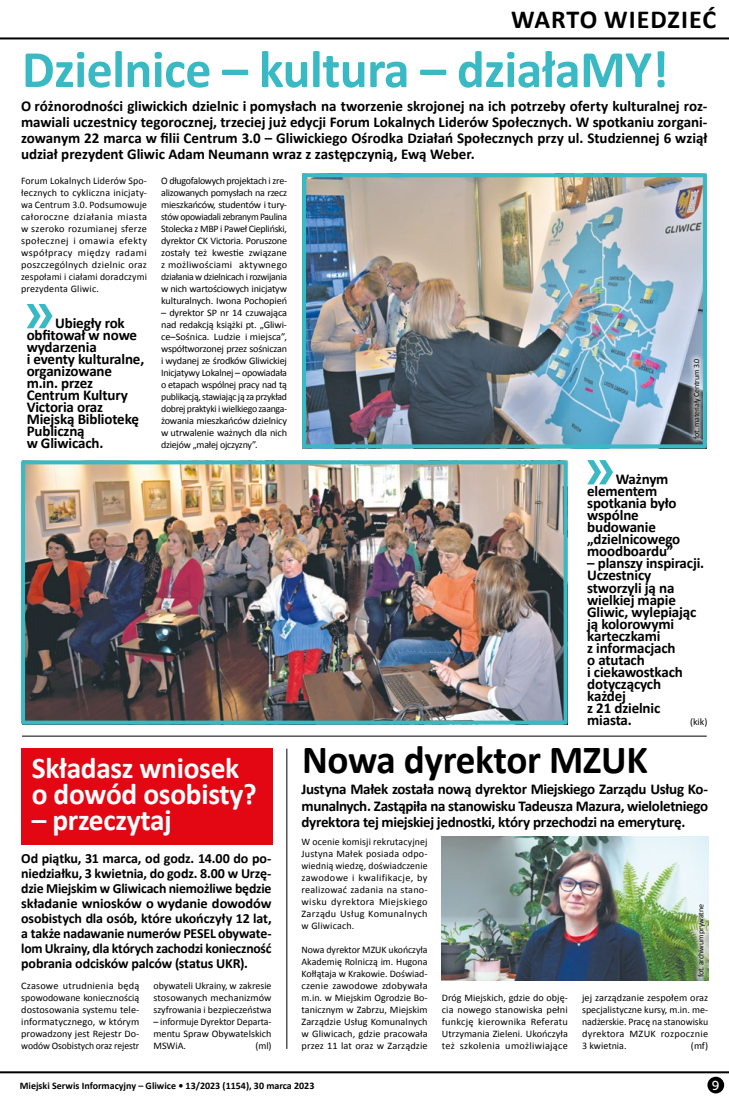
<style>
.page{position:relative;width:729px;height:1098px;background:#fff}
.page>*{position:absolute;margin:0;border:0;box-sizing:border-box;transform-origin:0 0}
.t1{font:700 53px "Calibri";letter-spacing:-.01em;color:#38b9c4}
.t2{font:700 40px "Calibri";letter-spacing:-.01em;color:#000}
.t3{font:700 30px/26px "Calibri";letter-spacing:-.01em;color:#fff}
.t4{font:700 26px "Calibri";letter-spacing:.04em;color:#000}
.t5{font:700 15px/12px "Calibri";letter-spacing:-.01em;color:#000}
.t6{font:700 14px/15px "Calibri";letter-spacing:-.015em;color:#000;text-align:justify}
.t7{font:13px "Museo Sans 500";color:#fff}
.t8{font:10px/12px "Calibri";color:#000;text-align:justify}
.t9{font:700 10px "Calibri";color:#000}
.t10{font:8px "Calibri";letter-spacing:-.03em;color:#000}
</style>
<div class="page">
<hr style="left:0;top:37px;width:729px;height:2px;background:#000">
<hr style="left:0;top:1070px;width:729px;height:2px;background:#000">
<div style="left:707px;top:1076px;width:17px;height:16px;background:#000;border-radius:50%"></div>
<img style="left:441px;top:836px;width:267px;height:144px">
<hr style="left:22px;top:735px;width:684px;height:1px;background:#000">
<hr style="left:286px;top:748px;width:1px;height:300px;background:#000">
<svg style="left:27px;top:304px;width:25px;height:24px"></svg>
<svg style="left:587px;top:460px;width:26px;height:24px"></svg>
<div style="left:692px;top:897px;width:19px;height:85px;background:#fff;opacity:.75"></div>
<img style="left:307px;top:178px;width:394px;height:265px">
<div style="left:302px;top:173px;width:404px;height:275px;border:4px solid #38b9c4"></div>
<img style="left:26px;top:465px;width:536px;height:254px">
<div style="left:21px;top:460px;width:546px;height:264px;border:4px solid #38b9c4"></div>
<div style="left:21px;top:748px;width:251px;height:96px;background:#e30613"></div>
<div style="left:687px;top:352px;width:19px;height:92px;background:#fff;opacity:.75"></div>
<h3 class="t4" style="left:511px;top:3px;width:206px">WARTO WIEDZIEĆ</h3>
<h1 class="t1" style="left:22px;top:36px;width:648px">Dzielnice – kultura – działaMY!</h1>
<p class="t5" style="left:21px;top:97px;width:687px;line-height:16px;text-align:justify">O różnorodności gliwickich dzielnic i pomysłach na tworzenie skrojonej na ich potrzeby oferty kulturalnej roz&shy;mawiali uczestnicy tegorocznej, trzeciej już edycji Forum Lokalnych Liderów Społecznych. W spotkaniu zorgani&shy;zowanym 22 marca w filii Centrum 3.0 – Gliwickiego Ośrodka Działań Społecznych przy ul. Studziennej 6 wziął udział prezydent Gliwic Adam Neumann wraz z zastępczynią, Ewą Weber.</p>
<p class="t8" style="left:21px;top:175px;width:127px">Forum Lokalnych Liderów Spo&shy;łecznych to cykliczna inicjaty&shy;wa Centrum 3.0. Podsumowuje całoroczne działania miasta w szeroko rozumianej sferze społecznej i omawia efekty współpracy między radami poszczególnych dzielnic oraz zespołami i ciałami doradczymi prezydenta Gliwic.</p>
<h3 class="t5" style="left:27px;top:317px;width:119px;text-indent:28px">Ubiegły rok obfitował w nowe wydarzenia<br>i eventy kulturalne, organizowane m.in. przez<br>Centrum Kultury<br>Victoria oraz<br>Miejską Bibliotekę<br>Publiczną<br>w Gliwicach.</h3>
<p class="t8" style="left:161px;top:175px;width:127px">O długofalowych projektach i zre&shy;alizowanych pomysłach na rzecz mieszkańców, studentów i tury&shy;stów opowiadali zebranym Paulina Stolecka z MBP i Paweł Ciepliński, dyrektor CK Victoria. Poruszone zostały też kwestie związane z możliwościami aktywnego działania w dzielnicach i rozwijania w nich wartościowych inicjatyw kulturalnych. Iwona Pochopień</p>
<p class="t8" style="left:161px;top:307px;width:127px">– dyrektor SP nr 14 czuwająca nad redakcją książki pt. „Gliwi&shy;ce–Sośnica. Ludzie i miejsca”, współtworzonej przez sośniczan i wydanej ze środków Gliwickiej Inicjatywy Lokalnej – opowiadała o etapach wspólnej pracy nad tą publikacją, stawiając ją za przykład dobrej praktyki i wielkiego zaanga&shy;żowania mieszkańców dzielnicy w utrwalenie ważnych dla nich dziejów „małej ojczyzny”.</p>
<p class="t10" style="left:691px;top:438px;width:81px;rotate:-90deg">fot. materiały Centrum 3.0</p>
<h3 class="t3" style="left:32px;top:754px;width:226px">Składasz wniosek o dowód osobisty?</h3>
<h3 class="t3" style="left:32px;top:806px;width:141px">– przeczytaj</h3>
<p class="t6" style="left:21px;top:850px;width:252px">Od piątku, 31 marca, od godz. 14.00 do po&shy;niedziałku, 3 kwietnia, do godz. 8.00 w Urzę&shy;dzie Miejskim w Gliwicach niemożliwe będzie składanie wniosków o wydanie dowodów osobistych dla osób, które ukończyły 12 lat, a także nadawanie numerów PESEL obywate&shy;lom Ukrainy, dla których zachodzi konieczność pobrania odcisków palców (status UKR).</p>
<p class="t8" style="left:21px;top:979px;width:119px">Czasowe utrudnienia będą spowodowane koniecznością dostosowania systemu tele&shy;informatycznego, w którym prowadzony jest Rejestr Do&shy;wodów Osobistych oraz rejestr</p>
<p class="t8" style="left:153px;top:979px;width:120px">obywateli Ukrainy, w zakresie stosowanych mechanizmów szyfrowania i bezpieczeństwa</p>
<p class="t8" style="left:153px;top:1015px;width:119px">– informuje Dyrektor Departa&shy;mentu Spraw Obywatelskich MSWiA.</p>
<p class="t8" style="left:255px;top:1039px;width:18px">(ml)</p>
<h3 class="t5" style="left:587px;top:473px;width:95px;text-indent:28px">Ważnym elementem spotkania było wspólne budowanie „dzielnicowego moodboardu”</h3>
<h3 class="t5" style="left:587px;top:557px;width:118px">– planszy inspiracji.<br>Uczestnicy stworzyli ją na wielkiej mapie<br>Gliwic, wylepiając ją kolorowymi karteczkami<br>z informacjach<br>o atutach<br>i ciekawostkach dotyczących<br>każdej<br>z 21 dzielnic miasta.</h3>
<p class="t8" style="left:690px;top:715px;width:19px">(kik)</p>
<h2 class="t2" style="left:302px;top:733px;width:347px">Nowa dyrektor MZUK</h2>
<h3 class="t5" style="left:301px;top:781px;width:408px;line-height:16px;text-align:justify">Justyna Małek została nową dyrektor Miejskiego Zarządu Usług Ko&shy;munalnych. Zastąpiła na stanowisku Tadeusza Mazura, wieloletniego dyrektora tej miejskiej jednostki, który przechodzi na emeryturę.</h3>
<p class="t8" style="left:301px;top:835px;width:128px">W ocenie komisji rekrutacyjnej Justyna Małek posiada odpo&shy;wiednią wiedzę, doświadczenie zawodowe i kwalifikacje, by realizować zadania na stano&shy;wisku dyrektora Miejskiego Zarządu Usług Komunalnych w Gliwicach.</p>
<p class="t8" style="left:301px;top:943px;width:128px">Nowa dyrektor MZUK ukończyła Akademię Rolniczą im. Hugona Kołłątaja w Krakowie. Doświad&shy;czenie zawodowe zdobywała m.in. w Miejskim Ogrodzie Bo&shy;tanicznym w Zabrzu, Miejskim Zarządzie Usług Komunalnych w Gliwicach, gdzie pracowała przez 11 lat oraz w Zarządzie</p>
<p class="t10" style="left:695px;top:976px;width:74px;rotate:-90deg">fot. archiwum prywatne</p>
<p class="t8" style="left:442px;top:991px;width:128px">Dróg Miejskich, gdzie do obję&shy;cia nowego stanowiska pełni funkcję kierownika Referatu Utrzymania Zieleni. Ukończyła też szkolenia umożliwiające</p>
<p class="t8" style="left:582px;top:991px;width:128px">jej zarządzanie zespołem oraz specjalistyczne kursy, m.in. me&shy;nadżerskie. Pracę na stanowisku dyrektora MZUK rozpocznie 3 kwietnia.</p>
<p class="t8" style="left:691px;top:1039px;width:19px">(mf)</p>
<p class="t9" style="left:20px;top:1079px;width:296px">Miejski Serwis Informacyjny – Gliwice • 13/2023 (1154), 30 marca 2023</p>
<h3 class="t7" style="left:711px;top:1077px;width:9px">9</h3>
</div>
